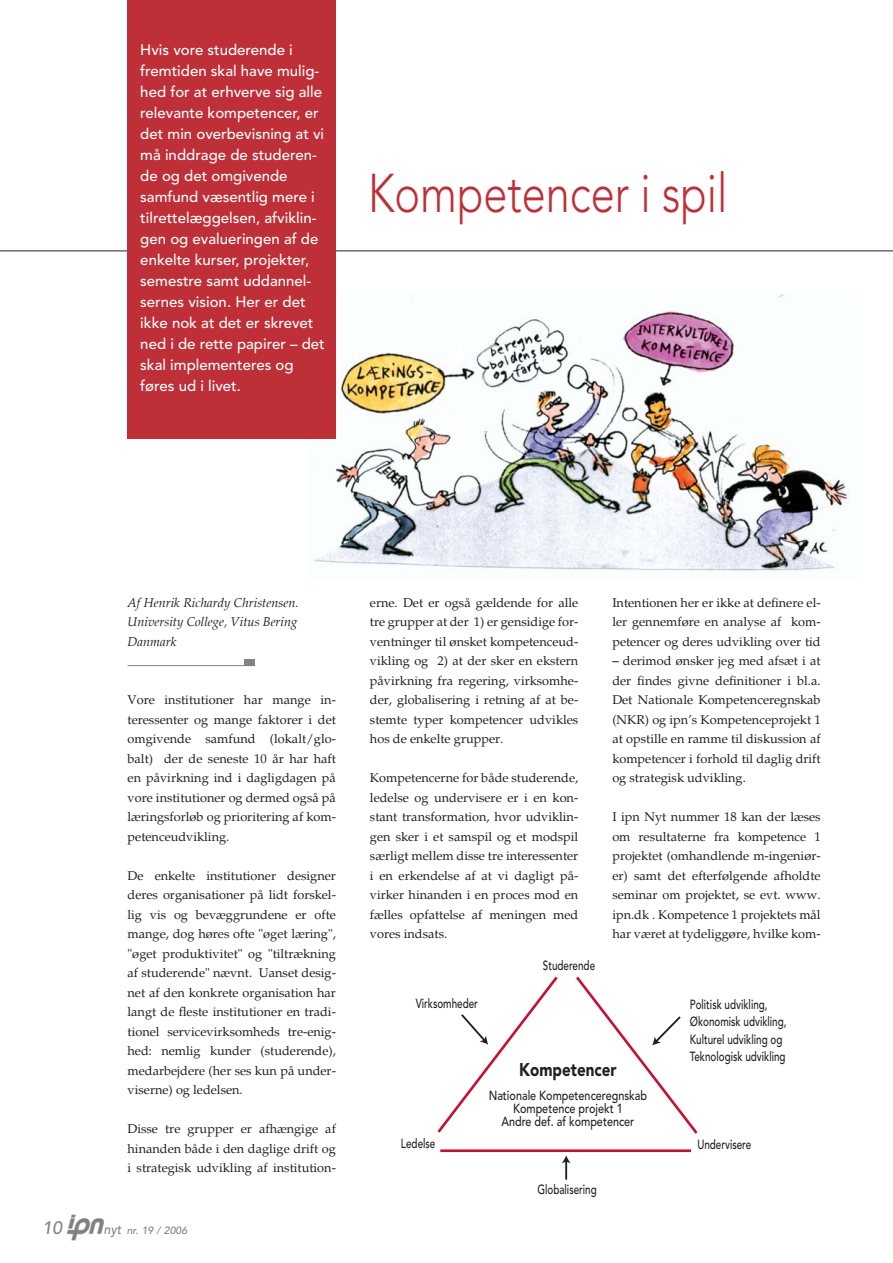
<style>
.page{position:relative;width:893px;height:1263px;background:#fff}
.page>*{position:absolute;margin:0;border:0;box-sizing:border-box;transform-origin:0 0}
.t1{font:300 54px "Avenir";color:#bf2f37;scale:.8 1}
.t2{font:900 18.45px "Avenir";color:#231f20;scale:.82 1}
.t3{font:italic 500 18px "Avenir";color:#808284}
.t4{font:500 15px/21px "Avenir";color:#fff}
.t5{font:500 13.2px/17.4px "Avenir";color:#231f20;scale:.75 1}
.t6{font:500 13.2px/13.2px "Avenir";color:#231f20;text-align:center;scale:.82 1}
.t7{font:12.75px/19.5px "Palatino";color:#231f20;text-align:justify}
.t8{font:italic 12.75px/19.5px "Palatino";color:#231f20;text-align:justify}
.t9{font:italic 500 10.5px "Avenir";color:#808284}
.s1{font-size:13.5px}
</style>
<div class="page">
<img style="left:308px;top:295px;width:541px;height:277px">
<hr style="left:0;top:251px;width:893px;height:1px;background:#231f20">
<img style="left:67px;top:1215px;width:37px;height:26px">
<svg style="left:437px;top:976px;width:261px;height:177px"></svg>
<svg style="left:562px;top:1155px;width:9px;height:25px"></svg>
<svg style="left:652px;top:1014px;width:31px;height:31px"></svg>
<hr style="left:128px;top:665px;width:127px;height:1px;background:#808284">
<div style="left:244px;top:659px;width:11px;height:6px;background:#808284"></div>
<div style="left:128px;top:0;width:208px;height:438px;background:#bf2f37"></div>
<p class="t4" style="left:140px;top:41px;width:186px">Hvis vore studerende i fremtiden skal have mulig&shy;hed for at erhverve sig alle relevante kompetencer, er det min overbevisning at vi må inddrage de studeren&shy;de og det omgivende samfund væsentlig mere i tilrettelæggelsen, afviklin&shy;gen og evalueringen af de enkelte kurser, projekter, semestre samt uddannel&shy;sernes vision. Her er det ikke nok at det er skrevet ned i de rette papirer – det skal implementeres og føres ud i livet.</p>
<h1 class="t1" style="left:368px;top:171px;width:451px">Kompetencer i spil</h1>
<p class="t8" style="left:128px;top:593px;width:173px">Af Henrik Richardy Christensen.<br>University College, Vitus Bering Danmark</p>
<p class="t7" style="left:128px;top:690px;width:210px">Vore institutioner har mange in&shy;teressenter og mange faktorer i det omgivende samfund (lokalt/glo&shy;balt) der de seneste 10 år har haft en påvirkning ind i dagligdagen på vore institutioner og dermed også på læringsforløb og prioritering af kom&shy;petenceudvikling.</p>
<p class="t7" style="left:128px;top:866px;width:210px">De enkelte institutioner designer deres organisationer på lidt forskel&shy;lig vis og bevæggrundene er ofte mange, dog høres ofte "øget læring", "øget produktivitet" og "tiltrækning af studerende" nævnt. Uanset desig&shy;net af den konkrete organisation har langt de fleste institutioner en tradi&shy;tionel servicevirksomheds tre-enig&shy;hed: nemlig kunder (studerende), medarbejdere (her ses kun på under&shy;viserne) og ledelsen.</p>
<p class="t7" style="left:128px;top:1119px;width:210px">Disse tre grupper er afhængige af hinanden både i den daglige drift og i strategisk udvikling af institution-</p>
<h3 class="t3" style="left:42px;top:1220px;width:22px">10</h3>
<p class="t9" style="left:104px;top:1225px;width:85px"><span class="s1">nyt</span> nr. 19 / 2006</p>
<p class="t7" style="left:370px;top:593px;width:210px">erne. Det er også gældende for alle tre grupper at der 1) er gensidige for&shy;ventninger til ønsket kompetenceud&shy;vikling og 2) at der sker en ekstern påvirkning fra regering, virksomhe&shy;der, globalisering i retning af at be&shy;stemte typer kompetencer udvikles hos de enkelte grupper.</p>
<p class="t7" style="left:370px;top:768px;width:210px">Kompetencerne for både studerende, ledelse og undervisere er i en kon&shy;stant transformation, hvor udviklin&shy;gen sker i et samspil og et modspil særligt mellem disse tre interessenter i en erkendelse af at vi dagligt på&shy;virker hinanden i en proces mod en fælles opfattelse af meningen med vores indsats.</p>
<p class="t5" style="left:543px;top:958px;width:71px">Studerende</p>
<p class="t7" style="left:612px;top:593px;width:210px">Intentionen her er ikke at definere el&shy;ler gennemføre en analyse af kom&shy;petencer og deres udvikling over tid</p>
<p class="t7" style="left:612px;top:651px;width:210px">– derimod ønsker jeg med afsæt i at der findes givne definitioner i bl.a.<br>Det Nationale Kompetenceregnskab (NKR) og ipn’s Kompetenceprojekt 1 at opstille en ramme til diskussion af kompetencer i forhold til daglig drift og strategisk udvikling.</p>
<p class="t7" style="left:612px;top:807px;width:210px">I ipn Nyt nummer 18 kan der læses om resultaterne fra kompetence 1 projektet (omhandlende m-ingeniør&shy;er) samt det efterfølgende afholdte seminar om projektet, se evt. www. ipn.dk . Kompetence 1 projektets mål har været at tydeliggøre, hvilke kom-</p>
<p class="t5" style="left:416px;top:996px;width:84px">Virksomheder</p>
<h2 class="t2" style="left:519px;top:1062px;width:120px">Kompetencer</h2>
<p class="t6" style="left:489px;top:1090px;width:195px">Nationale Kompetenceregnskab<br>Kompetence projekt 1<br>Andre def. af kompetencer</p>
<p class="t5" style="left:690px;top:997px;width:131px">Politisk udvikling,<br>Økonomisk udvikling,<br>Kulturel udvikling og<br>Teknologisk udvikling</p>
<p class="t5" style="left:401px;top:1136px;width:47px">Ledelse</p>
<p class="t5" style="left:697px;top:1137px;width:73px">Undervisere</p>
<p class="t5" style="left:537px;top:1182px;width:81px">Globalisering</p>
</div>
